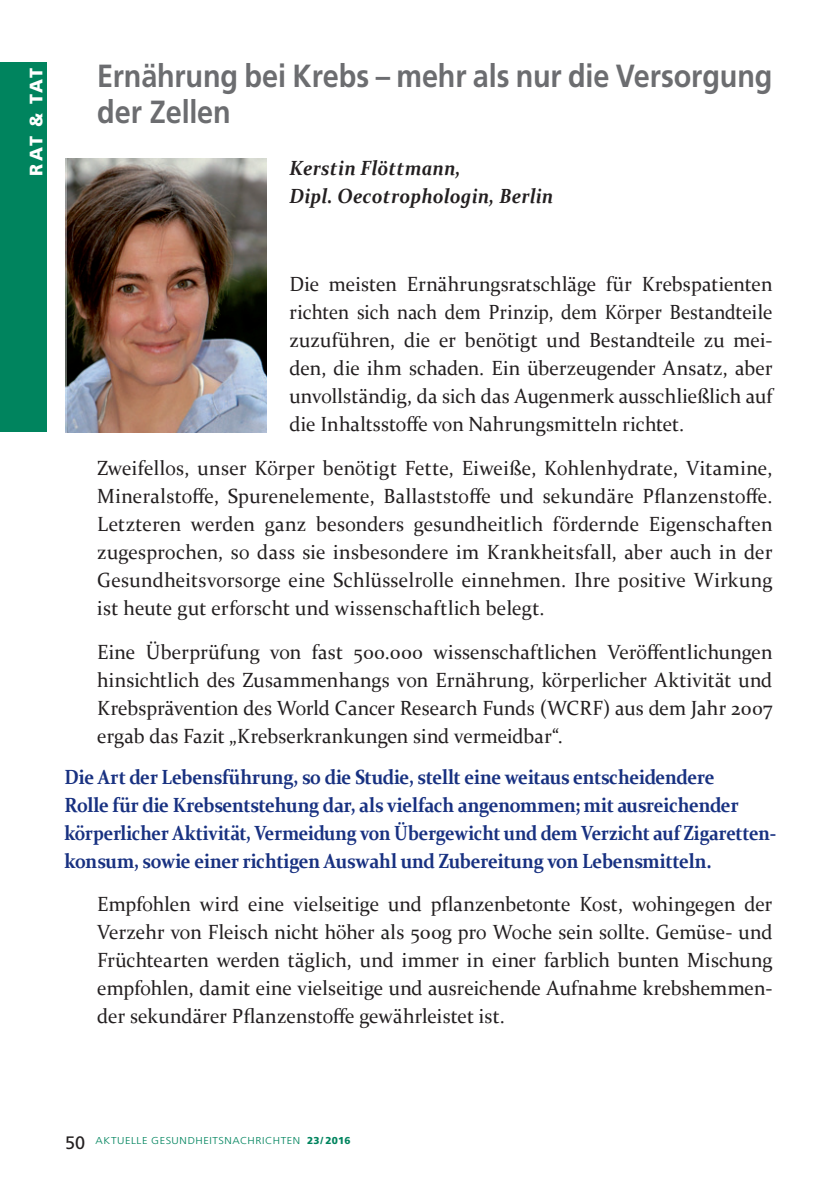
<style>
.page{position:relative;width:840px;height:1191px;background:#fff}
.page>*{position:absolute;margin:0;border:0;box-sizing:border-box;transform-origin:0 0}
.t1{font:700 32px/36px "Frutiger CE";letter-spacing:-.005em;color:#6c6d70;scale:.9 1}
.t2{font:20.4px/28px "Constantia";letter-spacing:.01em;color:#231f20;text-align:justify;scale:.96 1}
.t3{font:700 20.4px/28px "Constantia";letter-spacing:-.01em;color:#183181;scale:.9 1}
.t4{font:italic 700 20.4px/28px "Constantia";letter-spacing:.01em;color:#231f20;scale:.9 1}
.t5{font:900 18px "Frutiger CE";letter-spacing:.055em;color:#fff}
.t6{font:300 10px "Frutiger CE";letter-spacing:.055em;color:#00845e;scale:1.1 1}
.s1{font-weight:400;font-size:18px;color:#231f20}
.s2{font-weight:900}
</style>
<div class="page">
<div style="left:0;top:62px;width:46px;height:370px;background:#00845e"></div>
<img style="left:66px;top:159px;width:200px;height:273px">
<p class="t5" style="left:25px;top:176px;width:109px;rotate:-90deg">rat &amp; tat</p>
<h1 class="t1" style="left:97px;top:57px;width:751px">Ernährung bei Krebs – mehr als nur die Versorgung der Zellen</h1>
<p class="t4" style="left:289px;top:153px;width:294px">Kerstin Flöttmann,<br>Dipl. Oecotrophologin, Berlin</p>
<p class="t2" style="left:289px;top:269px;width:504px">Die meisten Ernährungsratschläge für Krebspatienten richten sich nach dem Prinzip, dem Körper Bestandteile zuzuführen, die er benötigt und Bestandteile zu mei&shy;den, die ihm schaden. Ein überzeugender Ansatz, aber unvollständig, da sich das Augenmerk ausschließlich auf die Inhaltsstoffe von Nahrungsmitteln richtet.</p>
<p class="t2" style="left:97px;top:453px;width:704px">Zweifellos, unser Körper benötigt Fette, Eiweiße, Kohlenhydrate, Vitamine, Mineralstoffe, Spurenelemente, Ballaststoffe und sekundäre Pflanzenstoffe.<br>Letzteren werden ganz besonders gesundheitlich fördernde Eigenschaften zugesprochen, so dass sie insbesondere im Krankheitsfall, aber auch in der Gesundheitsvorsorge eine Schlüsselrolle einnehmen. Ihre positive Wirkung ist heute gut erforscht und wissenschaftlich belegt.</p>
<p class="t2" style="left:97px;top:637px;width:704px">Eine Überprüfung von fast 500.000 wissenschaftlichen Veröffentlichungen hinsichtlich des Zusammenhangs von Ernährung, körperlicher Aktivität und Krebsprävention des World Cancer Research Funds (WCRF) aus dem Jahr 2007 ergab das Fazit „Krebserkrankungen sind vermeidbar“.</p>
<p class="t3" style="left:64px;top:762px;width:792px">Die Art der Lebensführung, so die Studie, stellt eine weitaus entscheidendere<br>Rolle für die Krebsentstehung dar, als vielfach angenommen; mit ausreichender körperlicher Aktivität, Vermeidung von Übergewicht und dem Verzicht auf Zigaretten&shy;konsum, sowie einer richtigen Auswahl und Zubereitung von Lebensmitteln.</p>
<p class="t2" style="left:97px;top:889px;width:704px">Empfohlen wird eine vielseitige und pflanzenbetonte Kost, wohingegen der Verzehr von Fleisch nicht höher als 500g pro Woche sein sollte. Gemüse- und Früchtearten werden täglich, und immer in einer farblich bunten Mischung empfohlen, damit eine vielseitige und ausreichende Aufnahme krebshemmen&shy;der sekundärer Pflanzenstoffe gewährleistet ist.</p>
<p class="t6" style="left:65px;top:1134px;width:261px"><span class="s1">50</span> AKTUELLE GESUNDHEITSNACHRICHTEN <span class="s2">23/ 2016</span></p>
</div>
